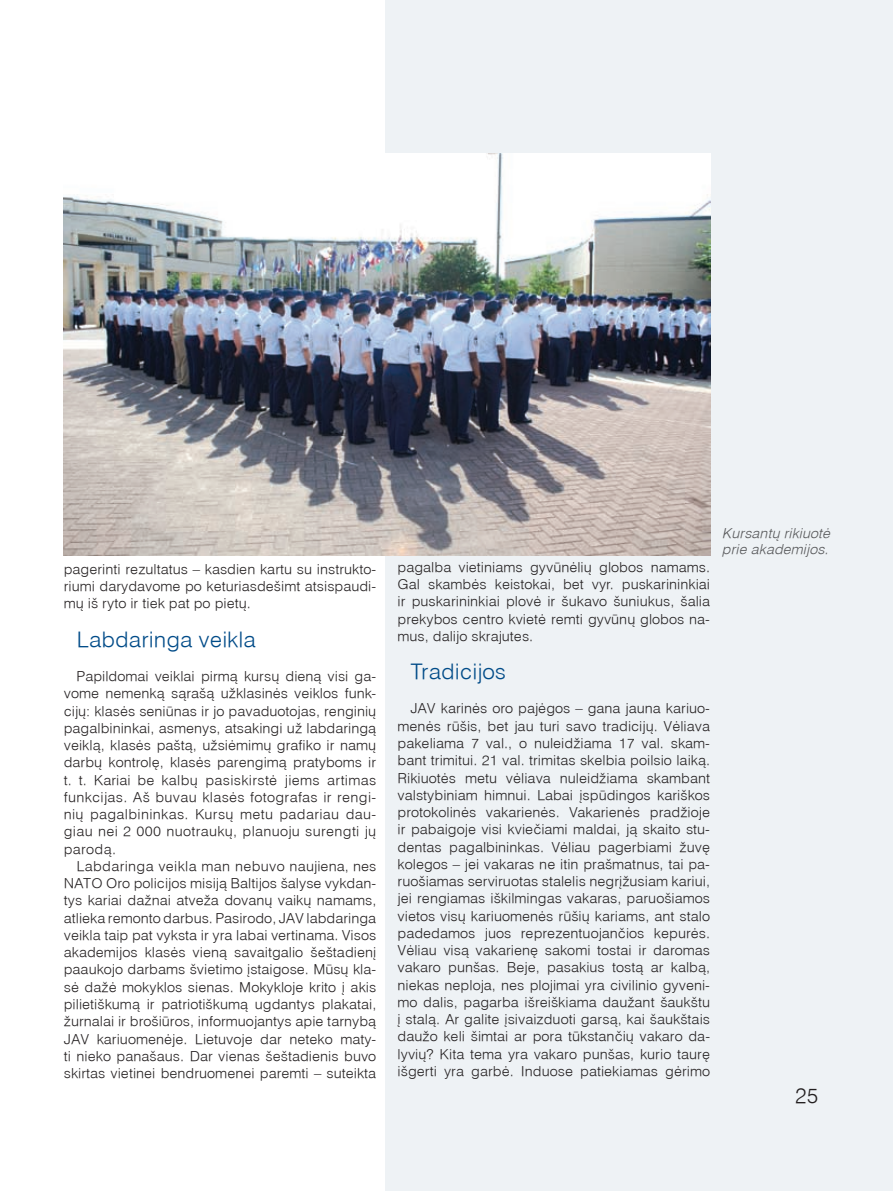
<style>
.page{position:relative;width:893px;height:1191px;background:#fff}
.page>*{position:absolute;margin:0;border:0;box-sizing:border-box;transform-origin:0 0}
.t1{font:300 21px "Helvetica LT";color:#004b88;scale:1.07 1}
.t2{font:300 21px "Helvetica LT";color:#231f20}
.t3{font:300 13.5px/17.2px "Helvetica LT";color:#231f20;text-align:justify;scale:1.07 1}
.t4{font:italic 300 13.5px/16.5px "Helvetica LT";color:#57585a;scale:1.07 1}
</style>
<div class="page">
<div style="left:385px;top:0;width:508px;height:1191px;background:#eef2f5"></div>
<img style="left:64px;top:153px;width:646px;height:402px">
<p class="t3" style="left:64px;top:560px;width:294px">pagerinti rezultatus – kasdien kartu su instrukto&shy;riumi darydavome po keturiasdešimt atsispaudi&shy;mų iš ryto ir tiek pat po pietų.</p>
<h1 class="t1" style="left:77px;top:625px;width:169px">Labdaringa veikla</h1>
<p class="t3" style="left:64px;top:667px;width:294px;text-indent:13px">Papildomai veiklai pirmą kursų dieną visi ga&shy;vome nemenką sąrašą užklasinės veiklos funk&shy;cijų: klasės seniūnas ir jo pavaduotojas, renginių pagalbininkai, asmenys, atsakingi už labdaringą veiklą, klasės paštą, užsiėmimų grafiko ir namų darbų kontrolę, klasės parengimą pratyboms ir t. t. Kariai be kalbų pasiskirstė jiems artimas funkcijas. Aš buvau klasės fotografas ir rengi&shy;nių pagalbininkas. Kursų metu padariau dau&shy;giau nei 2 000 nuotraukų, planuoju surengti jų parodą.</p>
<p class="t3" style="left:64px;top:857px;width:294px;text-indent:13px">Labdaringa veikla man nebuvo naujiena, nes NATO Oro policijos misiją Baltijos šalyse vykdan&shy;tys kariai dažnai atveža dovanų vaikų namams, atlieka remonto darbus. Pasirodo, JAV labdaringa veikla taip pat vyksta ir yra labai vertinama. Visos akademijos klasės vieną savaitgalio šeštadienį paaukojo darbams švietimo įstaigose. Mūsų kla&shy;sė dažė mokyklos sienas. Mokykloje krito į akis pilietiškumą ir patriotiškumą ugdantys plakatai, žurnalai ir brošiūros, informuojantys apie tarnybą JAV kariuomenėje. Lietuvoje dar neteko maty&shy;ti nieko panašaus. Dar vienas šeštadienis buvo skirtas vietinei bendruomenei paremti – suteikta</p>
<p class="t3" style="left:398px;top:558px;width:294px">pagalba vietiniams gyvūnėlių globos namams.<br>Gal skambės keistokai, bet vyr. puskarininkiai ir puskarininkiai plovė ir šukavo šuniukus, šalia prekybos centro kvietė remti gyvūnų globos na&shy;mus, dalijo skrajutes.</p>
<h1 class="t1" style="left:410px;top:657px;width:91px">Tradicijos</h1>
<p class="t3" style="left:398px;top:700px;width:294px;text-indent:13px">JAV karinės oro pajėgos – gana jauna kariuo&shy;menės rūšis, bet jau turi savo tradicijų. Vėliava pakeliama 7 val., o nuleidžiama 17 val. skam&shy;bant trimitui. 21 val. trimitas skelbia poilsio laiką.<br>Rikiuotės metu vėliava nuleidžiama skambant valstybiniam himnui. Labai įspūdingos kariškos protokolinės vakarienės. Vakarienės pradžioje ir pabaigoje visi kviečiami maldai, ją skaito stu&shy;dentas pagalbininkas. Vėliau pagerbiami žuvę kolegos – jei vakaras ne itin prašmatnus, tai pa&shy;ruošiamas serviruotas stalelis negrįžusiam kariui, jei rengiamas iškilmingas vakaras, paruošiamos vietos visų kariuomenės rūšių kariams, ant stalo padedamos juos reprezentuojančios kepurės.<br>Vėliau visą vakarienę sakomi tostai ir daromas vakaro punšas. Beje, pasakius tostą ar kalbą, niekas neploja, nes plojimai yra civilinio gyveni&shy;mo dalis, pagarba išreiškiama daužant šaukštu į stalą. Ar galite įsivaizduoti garsą, kai šaukštais daužo keli šimtai ar pora tūkstančių vakaro da&shy;lyvių? Kita tema yra vakaro punšas, kurio taurę išgerti yra garbė. Induose patiekiamas gėrimo</p>
<p class="t4" style="left:723px;top:524px;width:103px">Kursantų rikiuotė prie akademijos.</p>
<h1 class="t2" style="left:789px;top:1085px;width:31px">2525</h1>
</div>
